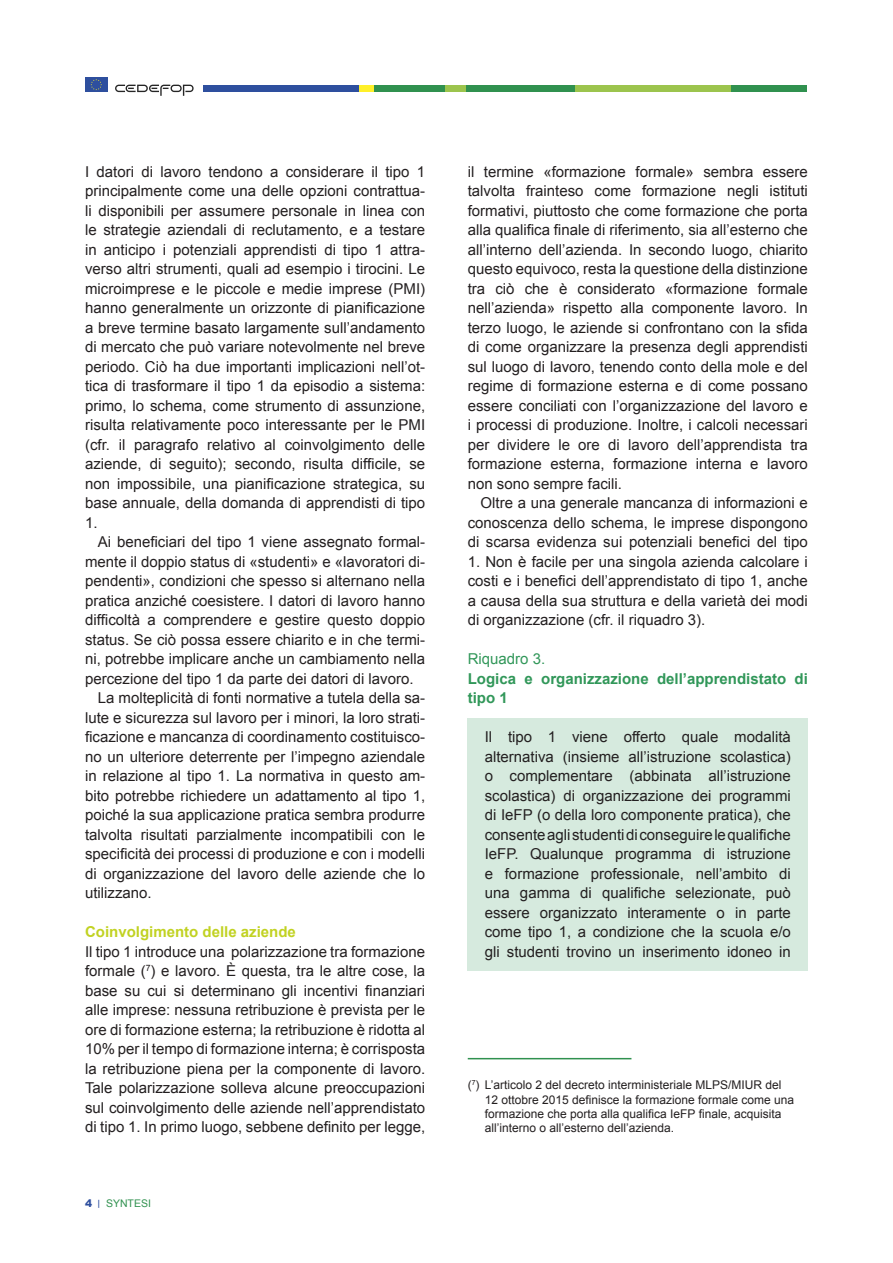
<style>
.page{position:relative;width:893px;height:1263px;background:#fff}
.page>*{position:absolute;margin:0;border:0;box-sizing:border-box;transform-origin:0 0}
.Paragraph{font:15px/19.5px "Arial";color:#231f20;text-align:justify}
.Box{font:15px/19.5px "Arial";color:#231f20;text-align:justify}
.t1{font:700 15px/19.5px "Arial";color:#319759}
.t2{font:700 15px "Arial";color:#c1d222}
.t3{font:15px "Arial";color:#319759}
.Footnotes{font:12px/14.4px "Arial";color:#231f20}
.t4{font:10.5px "Arial";color:#30914f}
.s1{font-weight:900;color:#2e4f9e}
.s2{font-size:8.7px;color:#2e4f9e}
</style>
<div class="page">
<div style="left:468px;top:718px;width:340px;height:253px;background:#d6eade"></div>
<div style="left:85px;top:77px;width:22px;height:15px;background:#2e4f9e"></div>
<svg style="left:91px;top:79px;width:11px;height:11px"></svg>
<svg style="left:115px;top:85px;width:79px;height:11px"></svg>
<div style="left:203px;top:85px;width:179px;height:7px;background:#2e4f9e"></div>
<div style="left:365px;top:85px;width:442px;height:7px;background:#30914f"></div>
<div style="left:360px;top:85px;width:14px;height:7px;background:#fff029"></div>
<div style="left:445px;top:85px;width:20px;height:7px;background:#9cc44d"></div>
<div style="left:575px;top:85px;width:156px;height:7px;background:#9cc44d"></div>
<hr style="left:468px;top:1058px;width:163px;height:1px;background:#30914f">
<p class="Paragraph" style="left:85px;top:162px;width:342px">I datori di lavoro tendono a considerare il tipo 1 principalmente come una delle opzioni contrattua&shy;li disponibili per assumere personale in linea con le strategie aziendali di reclutamento, e a testare in anticipo i potenziali apprendisti di tipo 1 attra&shy;verso altri strumenti, quali ad esempio i tirocini. Le microimprese e le piccole e medie imprese (PMI) hanno generalmente un orizzonte di pianificazione a breve termine basato largamente sull’andamento di mercato che può variare notevolmente nel breve periodo. Ciò ha due importanti implicazioni nell’ot&shy;tica di trasformare il tipo 1 da episodio a sistema: primo, lo schema, come strumento di assunzione, risulta relativamente poco interessante per le PMI (cfr. il paragrafo relativo al coinvolgimento delle aziende, di seguito); secondo, risulta difficile, se non impossibile, una pianificazione strategica, su base annuale, della domanda di apprendisti di tipo 1.</p>
<p class="Paragraph" style="left:85px;top:532px;width:342px;text-indent:13px">Ai beneficiari del tipo 1 viene assegnato formal&shy;mente il doppio status di «studenti» e «lavoratori di&shy;pendenti», condizioni che spesso si alternano nella pratica anziché coesistere. I datori di lavoro hanno difficoltà a comprendere e gestire questo doppio status. Se ciò possa essere chiarito e in che termi&shy;ni, potrebbe implicare anche un cambiamento nella percezione del tipo 1 da parte dei datori di lavoro.</p>
<p class="Paragraph" style="left:85px;top:688px;width:342px;text-indent:13px">La molteplicità di fonti normative a tutela della sa&shy;lute e sicurezza sul lavoro per i minori, la loro strati&shy;ficazione e mancanza di coordinamento costituisco&shy;no un ulteriore deterrente per l’impegno aziendale in relazione al tipo 1. La normativa in questo am&shy;bito potrebbe richiedere un adattamento al tipo 1, poiché la sua applicazione pratica sembra produrre talvolta risultati parzialmente incompatibili con le specificità dei processi di produzione e con i modelli di organizzazione del lavoro delle aziende che lo utilizzano.</p>
<p class="t2" style="left:85px;top:922px;width:212px">Coinvolgimento delle aziende</p>
<p class="Paragraph" style="left:85px;top:942px;width:342px">Il tipo 1 introduce una polarizzazione tra formazione formale (<sup>7</sup>) e lavoro. È questa, tra le altre cose, la base su cui si determinano gli incentivi finanziari alle imprese: nessuna retribuzione è prevista per le ore di formazione esterna; la retribuzione è ridotta al 10% per il tempo di formazione interna; è corrisposta la retribuzione piena per la componente di lavoro.<br>Tale polarizzazione solleva alcune preoccupazioni sul coinvolgimento delle aziende nell’apprendistato di tipo 1. In primo luogo, sebbene definito per legge,</p>
<p class="t4" style="left:85px;top:1197px;width:67px"><span class="s1">4</span> <span class="s2">|</span> SYNTESI</p>
<p class="Paragraph" style="left:468px;top:162px;width:342px">il termine «formazione formale» sembra essere talvolta frainteso come formazione negli istituti formativi, piuttosto che come formazione che porta alla qualifica finale di riferimento, sia all’esterno che all’interno dell’azienda. In secondo luogo, chiarito questo equivoco, resta la questione della distinzione tra ciò che è considerato «formazione formale nell’azienda» rispetto alla componente lavoro. In terzo luogo, le aziende si confrontano con la sfida di come organizzare la presenza degli apprendisti sul luogo di lavoro, tenendo conto della mole e del regime di formazione esterna e di come possano essere conciliati con l’organizzazione del lavoro e i processi di produzione. Inoltre, i calcoli necessari per dividere le ore di lavoro dell’apprendista tra formazione esterna, formazione interna e lavoro non sono sempre facili.</p>
<p class="Paragraph" style="left:468px;top:493px;width:342px;text-indent:13px">Oltre a una generale mancanza di informazioni e conoscenza dello schema, le imprese dispongono di scarsa evidenza sui potenziali benefici del tipo</p>
<p class="Paragraph" style="left:468px;top:552px;width:342px">1. Non è facile per una singola azienda calcolare i costi e i benefici dell’apprendistato di tipo 1, anche a causa della sua struttura e della varietà dei modi di organizzazione (cfr. il riquadro 3).</p>
<p class="t3" style="left:468px;top:649px;width:79px">Riquadro 3.</p>
<p class="t1" style="left:468px;top:669px;width:342px">Logica e organizzazione dell’apprendistato di tipo 1</p>
<p class="Box" style="left:485px;top:727px;width:308px">Il tipo 1 viene offerto quale modalità alternativa (insieme all’istruzione scolastica) o complementare (abbinata all’istruzione scolastica) di organizzazione dei programmi di IeFP (o della loro componente pratica), che consente agli studenti di conseguire le qualifiche IeFP. Qualunque programma di istruzione e formazione professionale, nell’ambito di una gamma di qualifiche selezionate, può essere organizzato interamente o in parte come tipo 1, a condizione che la scuola e/o gli studenti trovino un inserimento idoneo in</p>
<p class="Footnotes" style="left:485px;top:1078px;width:311px;text-indent:-17px">(<sup>7</sup>) L’articolo 2 del decreto interministeriale MLPS/MIUR del 12 ottobre 2015 definisce la formazione formale come una formazione che porta alla qualifica IeFP finale, acquisita all’interno o all’esterno dell’azienda.</p>
</div>
